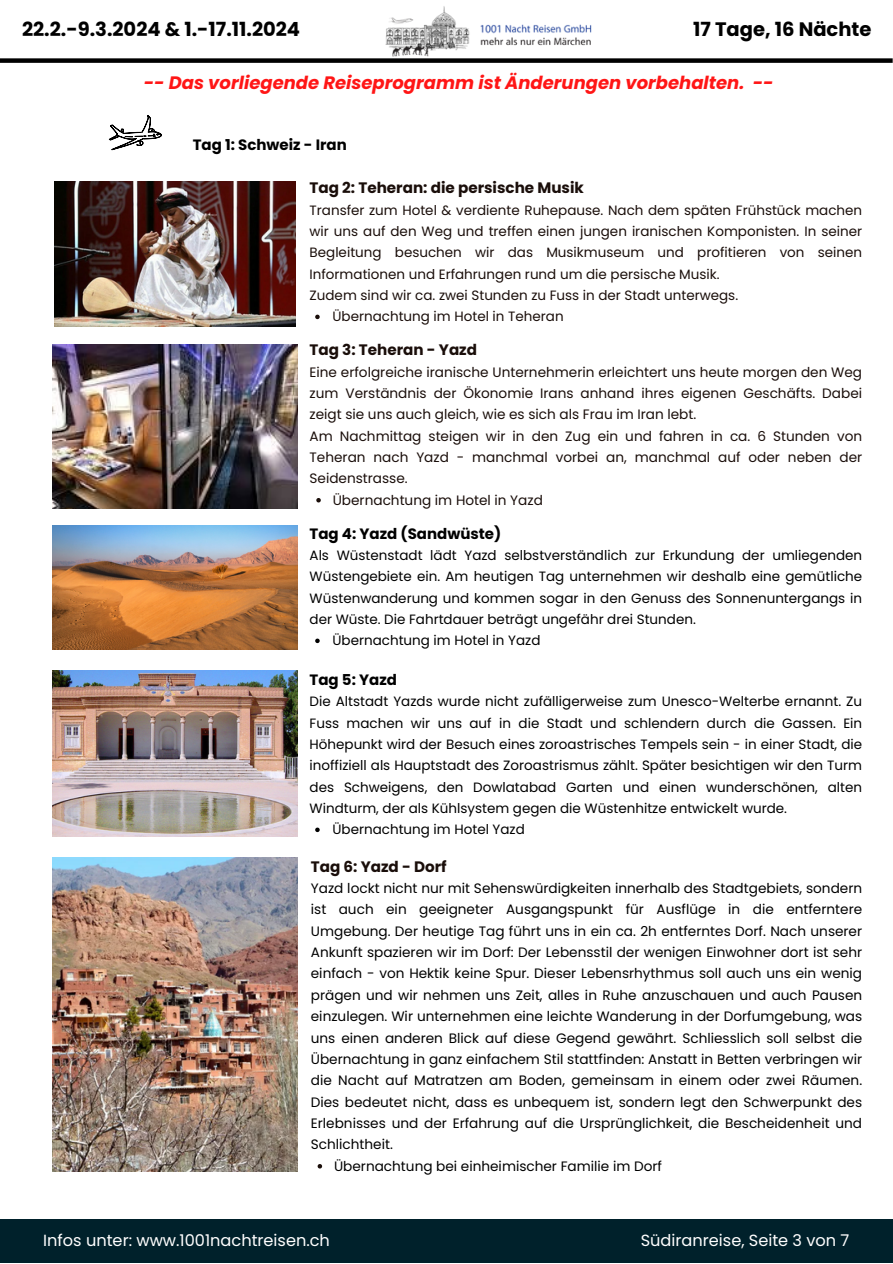
<style>
.page{position:relative;width:893px;height:1264px;background:#fff}
.page>*{position:absolute;margin:0;border:0;box-sizing:border-box;transform-origin:0 0}
.t1{font:700 19.5px "Poppins";color:#000}
.t2{font:italic 700 18px "Poppins";color:#ff1616}
.t3{font:16.2px "Poppins";color:#fff}
.t4{font:700 15.15px "Poppins";color:#1a0e0a}
.t5{font:700 15px "Poppins";color:#000}
.t6{font:13.65px/21.3px "Poppins";color:#000;text-align:justify}
.t7{font:13.65px/21.3px "Poppins";color:#1a0e0a;text-align:justify}
.t8{font:13.5px/21.3px "Poppins";color:#000;text-align:justify}
.t9{font:13.5px/21.3px "Poppins";color:#1a0e0a;text-align:justify}
</style>
<div class="page">
<div style="left:0;top:1218px;width:892px;height:44px;background:#00212b"></div>
<img style="left:385px;top:6px;width:207px;height:51px">
<div style="left:0;top:58px;width:892px;height:5px;background:#000"></div>
<svg style="left:108px;top:115px;width:53px;height:36px"></svg>
<img style="left:52px;top:344px;width:245px;height:164px">
<img style="left:52px;top:525px;width:245px;height:124px">
<img style="left:52px;top:670px;width:245px;height:166px">
<img style="left:52px;top:857px;width:245px;height:314px">
<img style="left:54px;top:182px;width:242px;height:145px">
<svg style="left:315px;top:314px;width:4px;height:5px"></svg>
<svg style="left:316px;top:498px;width:5px;height:4px"></svg>
<svg style="left:315px;top:638px;width:4px;height:5px"></svg>
<svg style="left:315px;top:827px;width:4px;height:5px"></svg>
<svg style="left:317px;top:1164px;width:5px;height:4px"></svg>
<p class="t1" style="left:22px;top:16px;width:279px">22.2.-9.3.2024 &amp; 1.-17.11.2024</p>
<p class="t1" style="left:693px;top:16px;width:180px">17 Tage, 16 Nächte</p>
<p class="t2" style="left:144px;top:70px;width:631px">-- Das vorliegende Reiseprogramm ist Änderungen vorbehalten. --</p>
<p class="t5" style="left:193px;top:134px;width:156px">Tag 1: Schweiz - Iran</p>
<p class="t4" style="left:309px;top:177px;width:276px">Tag 2: Teheran: die persische Musik</p>
<p class="t9" style="left:309px;top:199px;width:554px">Transfer zum Hotel &amp; verdiente Ruhepause. Nach dem späten Frühstück machen wir uns auf den Weg und treffen einen jungen iranischen Komponisten. In seiner Begleitung besuchen wir das Musikmuseum und profitieren von seinen Informationen und Erfahrungen rund um die persische Musik.</p>
<p class="t9" style="left:309px;top:284px;width:430px">Zudem sind wir ca. zwei Stunden zu Fuss in der Stadt unterwegs.</p>
<p class="t9" style="left:332px;top:306px;width:233px">Übernachtung im Hotel in Teheran</p>
<p class="t4" style="left:309px;top:339px;width:169px">Tag 3: Teheran - Yazd</p>
<p class="t7" style="left:309px;top:361px;width:554px">Eine erfolgreiche iranische Unternehmerin erleichtert uns heute morgen den Weg zum Verständnis der Ökonomie Irans anhand ihres eigenen Geschäfts. Dabei zeigt sie uns auch gleich, wie es sich als Frau im Iran lebt.</p>
<p class="t7" style="left:309px;top:425px;width:554px">Am Nachmittag steigen wir in den Zug ein und fahren in ca. 6 Stunden von Teheran nach Yazd - manchmal vorbei an, manchmal auf oder neben der Seidenstrasse.</p>
<p class="t7" style="left:333px;top:489px;width:212px">Übernachtung im Hotel in Yazd</p>
<p class="t5" style="left:309px;top:522px;width:193px">Tag 4: Yazd (Sandwüste)</p>
<p class="t8" style="left:309px;top:544px;width:554px">Als Wüstenstadt lädt Yazd selbstverständlich zur Erkundung der umliegenden Wüstengebiete ein. Am heutigen Tag unternehmen wir deshalb eine gemütliche Wüstenwanderung und kommen sogar in den Genuss des Sonnenuntergangs in der Wüste. Die Fahrtdauer beträgt ungefähr drei Stunden.</p>
<p class="t8" style="left:332px;top:630px;width:209px">Übernachtung im Hotel in Yazd</p>
<p class="t5" style="left:309px;top:669px;width:89px">Tag 5: Yazd</p>
<p class="t8" style="left:309px;top:690px;width:554px">Die Altstadt Yazds wurde nicht zufälligerweise zum Unesco-Welterbe ernannt. Zu Fuss machen wir uns auf in die Stadt und schlendern durch die Gassen. Ein Höhepunkt wird der Besuch eines zoroastrisches Tempels sein - in einer Stadt, die inoffiziell als Hauptstadt des Zoroastrismus zählt. Später besichtigen wir den Turm des Schweigens, den Dowlatabad Garten und einen wunderschönen, alten Windturm, der als Kühlsystem gegen die Wüstenhitze entwickelt wurde.</p>
<p class="t8" style="left:332px;top:819px;width:194px">Übernachtung im Hotel Yazd</p>
<p class="t4" style="left:311px;top:855px;width:137px">Tag 6: Yazd - Dorf</p>
<p class="t6" style="left:311px;top:877px;width:553px">Yazd lockt nicht nur mit Sehenswürdigkeiten innerhalb des Stadtgebiets, sondern ist auch ein geeigneter Ausgangspunkt für Ausflüge in die entferntere Umgebung. Der heutige Tag führt uns in ein ca. 2h entferntes Dorf. Nach unserer Ankunft spazieren wir im Dorf: Der Lebensstil der wenigen Einwohner dort ist sehr einfach - von Hektik keine Spur. Dieser Lebensrhythmus soll auch uns ein wenig prägen und wir nehmen uns Zeit, alles in Ruhe anzuschauen und auch Pausen einzulegen. Wir unternehmen eine leichte Wanderung in der Dorfumgebung, was uns einen anderen Blick auf diese Gegend gewährt. Schliesslich soll selbst die Übernachtung in ganz einfachem Stil stattfinden: Anstatt in Betten verbringen wir die Nacht auf Matratzen am Boden, gemeinsam in einem oder zwei Räumen.<br>Dies bedeutet nicht, dass es unbequem ist, sondern legt den Schwerpunkt des Erlebnisses und der Erfahrung auf die Ursprünglichkeit, die Bescheidenheit und Schlichtheit.</p>
<p class="t6" style="left:334px;top:1155px;width:329px">Übernachtung bei einheimischer Familie im Dorf</p>
<p class="t3" style="left:43px;top:1228px;width:288px">Infos unter: www.1001nachtreisen.ch</p>
<p class="t3" style="left:640px;top:1228px;width:210px">Südiranreise, Seite 3 von 7</p>
</div>
